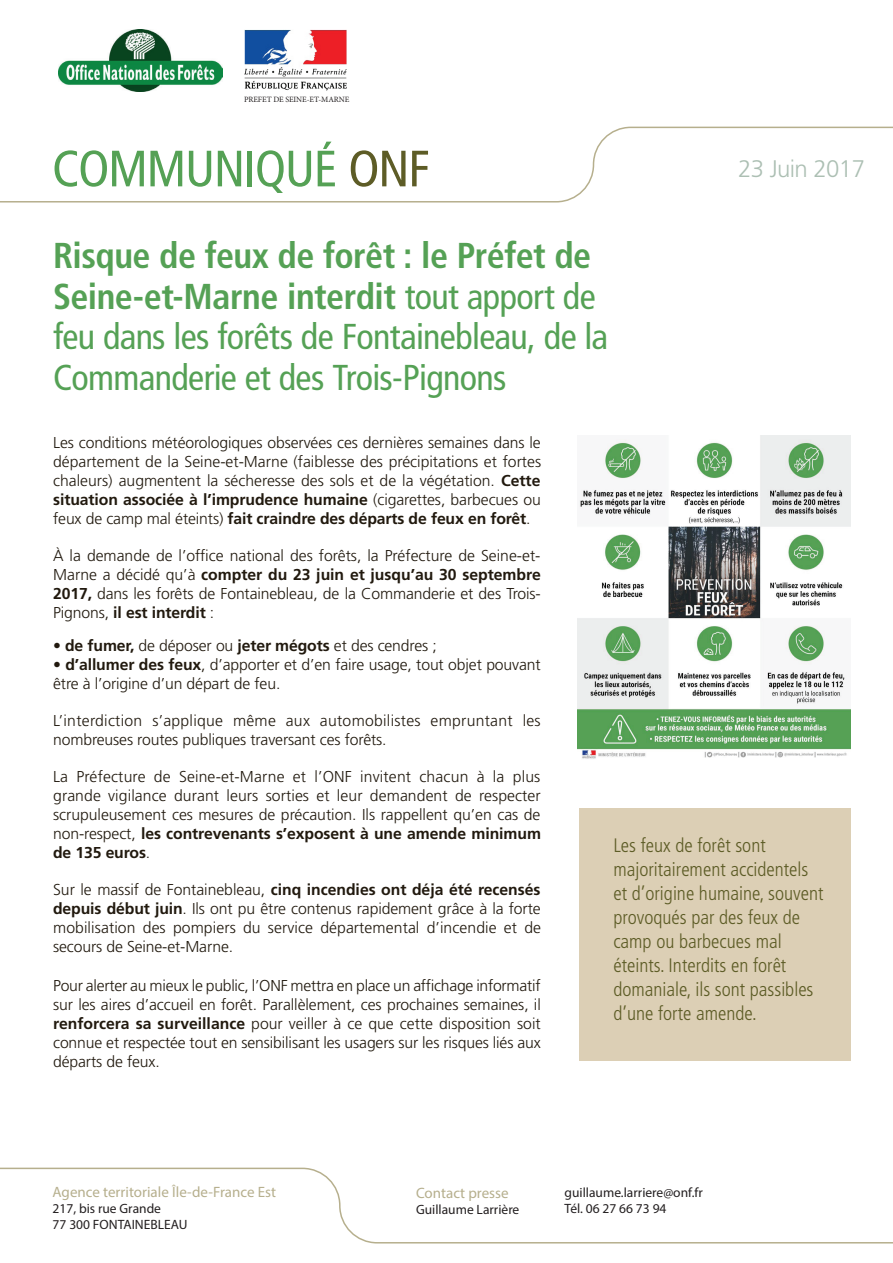
<style>
.page{position:relative;width:893px;height:1263px;background:#fff}
.page>*{position:absolute;margin:0;border:0;box-sizing:border-box;transform-origin:0 0}
.t1{font:condensed 51px "Frutiger LT Std";letter-spacing:-.025em;color:#55a155}
.t2{font:condensed 36px/40.5px "Frutiger LT Std";letter-spacing:-.02em;color:#55a155}
.t3{font:300 24px "Frutiger LT Std";letter-spacing:-.025em;color:#acbfb3}
.t4{font:300 condensed 19.5px/24px "Frutiger LT Std";color:#5d5c26}
.t5{font:300 15.75px/19px "Frutiger LT Std";letter-spacing:-.01em;color:#21190e;text-align:justify}
.t6{font:300 15.75px/19px "Frutiger LT Std";letter-spacing:.015em;color:#21190e}
.t7{font:15px "Myriad Pro";color:#b6af8d}
.t8{font:13.5px/16.2px "Myriad Pro";color:#231f20}
.t9{font:8.1px "Minion Pro";letter-spacing:-.01em;color:#231f20}
.s1{color:#5d5c26}
.s2{font-weight:700}
</style>
<div class="page">
<svg style="left:0;top:126px;width:893px;height:77px"></svg>
<img style="left:59px;top:29px;width:164px;height:62px">
<svg style="left:0;top:1167px;width:893px;height:77px"></svg>
<img style="left:578px;top:436px;width:272px;height:323px">
<div style="left:579px;top:808px;width:271px;height:253px;background:#dccfb5"></div>
<img style="left:244px;top:30px;width:102px;height:61px">
<p class="t9" style="left:244px;top:94px;width:107px">PREFET DE SEINE-ET-MARNE</p>
<h1 class="t1" style="left:52px;top:139px;width:379px">COMMUNIQUÉ <span class="s1">ONF</span></h1>
<h2 class="t2" style="left:53px;top:236px;width:557px"><span class="s2">Risque de feux de forêt : le Préfet de Seine-et-Marne interdit</span> tout apport de feu dans les forêts de Fontainebleau, de la Commanderie et des Trois-Pignons</h2>
<h3 class="t3" style="left:738px;top:155px;width:128px">23 Juin 2017</h3>
<p class="t5" style="left:53px;top:433px;width:489px">Les conditions météorologiques observées ces dernières semaines dans le département de la Seine-et-Marne (faiblesse des précipitations et fortes chaleurs) augmentent la sécheresse des sols et de la végétation. <span class="s2">Cette situation associée à l’imprudence humaine</span> (cigarettes, barbecues ou feux de camp mal éteints) <span class="s2">fait craindre des départs de feux en forêt</span>.</p>
<p class="t5" style="left:53px;top:546px;width:489px">À la demande de l’office national des forêts, la Préfecture de Seine-et-Marne a décidé qu’à <span class="s2">compter du 23 juin et jusqu’au 30 septembre 2017,</span> dans les forêts de Fontainebleau, de la Commanderie et des Trois-Pignons, <span class="s2">il est interdit</span> :</p>
<p class="t5" style="left:53px;top:636px;width:385px">• <span class="s2">de fumer,</span> de déposer ou <span class="s2">jeter mégots</span> et des cendres ;</p>
<p class="t5" style="left:53px;top:655px;width:489px">• <span class="s2">d’allumer des feux</span>, d’apporter et d’en faire usage, tout objet pouvant être à l’origine d’un départ de feu.</p>
<p class="t6" style="left:53px;top:711px;width:489px">L’interdiction s’applique même aux automobilistes empruntant les nombreuses routes publiques traversant ces forêts.</p>
<p class="t5" style="left:53px;top:767px;width:489px">La Préfecture de Seine-et-Marne et l’ONF invitent chacun à la plus grande vigilance durant leurs sorties et leur demandent de respecter scrupuleusement ces mesures de précaution. Ils rappellent qu’en cas de non-respect, <span class="s2">les contrevenants s’exposent à une amende minimum de 135 euros</span>.</p>
<p class="t5" style="left:53px;top:880px;width:489px">Sur le massif de Fontainebleau, <span class="s2">cinq incendies ont déja été recensés depuis début juin</span>. Ils ont pu être contenus rapidement grâce à la forte mobilisation des pompiers du service départemental d’incendie et de secours de Seine-et-Marne.</p>
<p class="t5" style="left:53px;top:976px;width:489px">Pour alerter au mieux le public, l’ONF mettra en place un affichage informatif sur les aires d’accueil en forêt. Parallèlement, ces prochaines semaines, il <span class="s2">renforcera sa surveillance</span> pour veiller à ce que cette disposition soit connue et respectée tout en sensibilisant les usagers sur les risques liés aux départs de feux.</p>
<p class="t4" style="left:613px;top:834px;width:212px">Les feux de forêt sont majoritairement accidentels et d’origine humaine, souvent provoqués par des feux de camp ou barbecues mal éteints. Interdits en forêt domaniale, ils sont passibles d’une forte amende.</p>
<p class="t7" style="left:53px;top:1183px;width:225px">Agence territoriale Île-de-France Est</p>
<p class="t8" style="left:53px;top:1200px;width:136px">217, bis rue Grande<br>77 300 FONTAINEBLEAU</p>
<p class="t7" style="left:416px;top:1184px;width:94px">Contact presse</p>
<p class="t8" style="left:416px;top:1201px;width:105px">Guillaume Larrière</p>
<p class="t8" style="left:565px;top:1184px;width:140px">guillaume.larriere@onf.fr<br>Tél. 06 27 66 73 94</p>
</div>
